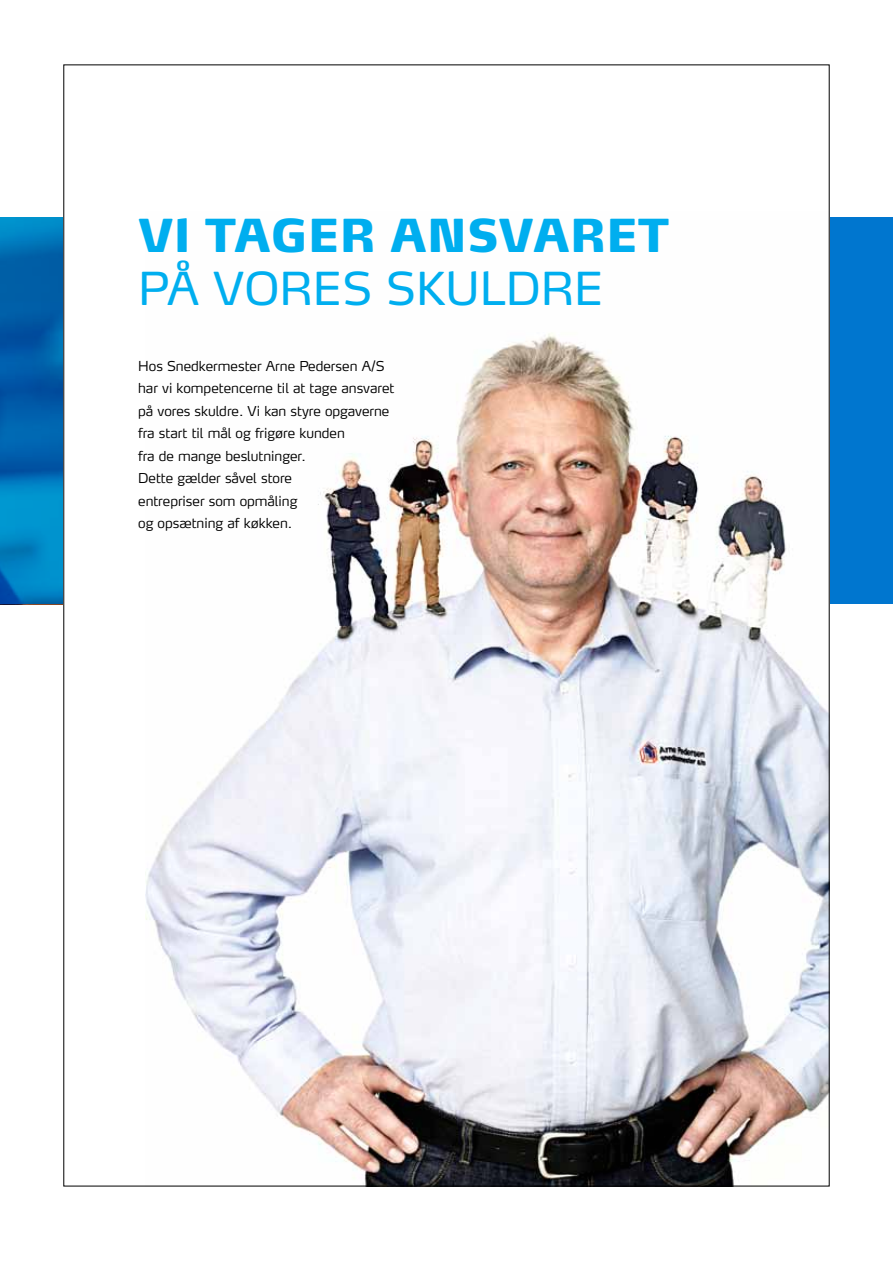
<style>
.page{position:relative;width:893px;height:1263px;background:#fff}
.page>*{position:absolute;margin:0;border:0;box-sizing:border-box;transform-origin:0 0}
.t1{font:900 45px "Max";color:#00aeef}
.t2{font:45px "Max";color:#00aeef}
.t3{font:300 13.5px/22.5px "Max";color:#000}
</style>
<div class="page">
<div style="left:0;top:217px;width:893px;height:387px;background:#0076cf"></div>
<img style="left:26px;top:217px;width:37px;height:387px">
<div style="left:64px;top:65px;width:765px;height:1121px;background:#fff"></div>
<img style="left:145px;top:333px;width:683px;height:851px">
<img style="left:0;top:217px;width:26px;height:388px">
<h1 class="t1" style="left:138px;top:208px;width:532px">VI TAGER ANSVARET</h1>
<h1 class="t2" style="left:138px;top:260px;width:466px">PÅ VORES SKULDRE</h1>
<p class="t3" style="left:138px;top:354px;width:258px">Hos Snedkermester Arne Pedersen A/S har vi kompetencerne til at tage ansvaret på vores skuldre. Vi kan styre opgaverne fra start til mål og frigøre kunden<br>fra de mange beslutninger.<br>Dette gælder såvel store<br>entrepriser som opmåling<br>og opsætning af køkken.</p>
</div>
